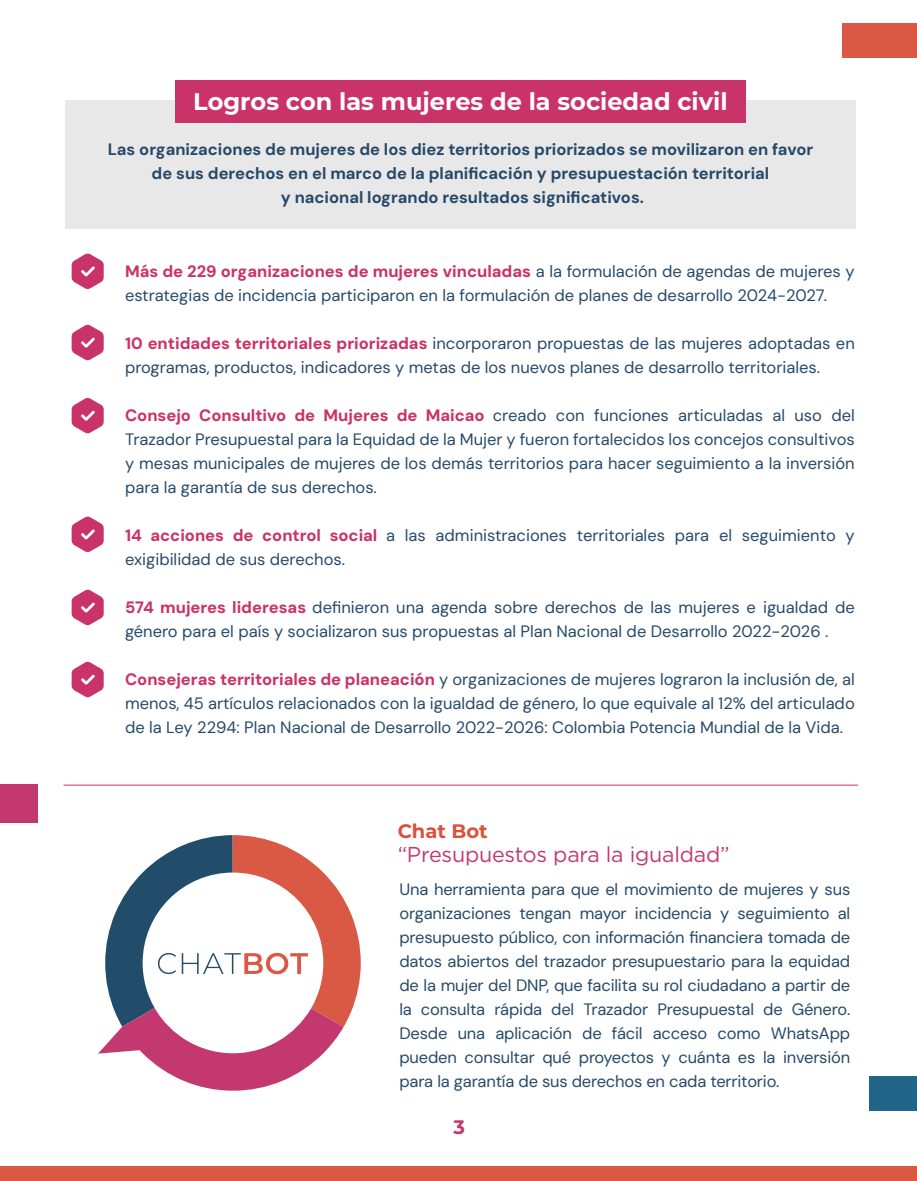
<style>
.page{position:relative;width:917px;height:1181px;background:#fff}
.page>*{position:absolute;margin:0;border:0;box-sizing:border-box;transform-origin:0 0}
.t1{font:700 24px "Montserrat";color:#fff}
.t2{font:21.45px "Gotham";letter-spacing:-.01em;color:#c3396f}
.t3{font:700 19.5px "Montserrat";color:#dc4f39}
.t4{font:700 19.5px "Montserrat";color:#c3396f}
.t5{font:16.5px/24px "DM Sans";color:#254969}
.t6{font:700 16.5px/24px "DM Sans";color:#254969;text-align:center}
.s1{font-weight:800;color:#ca3368}
</style>
<div class="page">
<div style="left:0;top:783px;width:37px;height:39px;background:#c3396f"></div>
<div style="left:65px;top:100px;width:790px;height:128px;background:#e8e8e8"></div>
<svg style="left:98px;top:835px;width:263px;height:255px"></svg>
<div style="left:175px;top:81px;width:570px;height:42px;background:#ca3368"></div>
<svg style="left:72px;top:253px;width:32px;height:36px"></svg>
<svg style="left:72px;top:324px;width:32px;height:36px"></svg>
<svg style="left:72px;top:397px;width:32px;height:36px"></svg>
<svg style="left:72px;top:516px;width:32px;height:36px"></svg>
<svg style="left:72px;top:589px;width:32px;height:36px"></svg>
<svg style="left:72px;top:661px;width:32px;height:36px"></svg>
<hr style="left:63px;top:784px;width:795px;height:1px;background:#ca3368">
<div style="left:842px;top:23px;width:74px;height:35px;background:#d95944"></div>
<div style="left:869px;top:1075px;width:47px;height:35px;background:#216688"></div>
<div style="left:0;top:1165px;width:916px;height:15px;background:#d95944"></div>
<h1 class="t1" style="left:193px;top:84px;width:536px">Logros con las mujeres de la sociedad civil</h1>
<p class="t6" style="left:108px;top:137px;width:706px">Las organizaciones de mujeres de los diez territorios priorizados se movilizaron en favor de sus derechos en el marco de la planificación y presupuestación territorial<br>y nacional logrando resultados significativos.</p>
<p class="t5" style="left:125px;top:259px;width:731px"><span class="s1">Más de 229 organizaciones de mujeres vinculadas</span> a la formulación de agendas de mujeres y estrategias de incidencia participaron en la formulación de planes de desarrollo 2024-2027.</p>
<p class="t5" style="left:125px;top:331px;width:731px"><span class="s1">10 entidades territoriales priorizadas</span> incorporaron propuestas de las mujeres adoptadas en programas, productos, indicadores y metas de los nuevos planes de desarrollo territoriales.</p>
<p class="t5" style="left:125px;top:403px;width:731px;text-align:justify"><span class="s1">Consejo Consultivo de Mujeres de Maicao</span> creado con funciones articuladas al uso del Trazador Presupuestal para la Equidad de la Mujer y fueron fortalecidos los concejos consultivos y mesas municipales de mujeres de los demás territorios para hacer seguimiento a la inversión para la garantía de sus derechos.</p>
<p class="t5" style="left:125px;top:523px;width:731px"><span class="s1">14 acciones de control social</span> a las administraciones territoriales para el seguimiento y exigibilidad de sus derechos.</p>
<p class="t5" style="left:125px;top:595px;width:731px"><span class="s1">574 mujeres lideresas</span> definieron una agenda sobre derechos de las mujeres e igualdad de género para el país y socializaron sus propuestas al Plan Nacional de Desarrollo 2022-2026 .</p>
<p class="t5" style="left:125px;top:667px;width:731px;text-align:justify"><span class="s1">Consejeras territoriales de planeación</span> y organizaciones de mujeres lograron la inclusión de, al menos, 45 artículos relacionados con la igualdad de género, lo que equivale al 12% del articulado de la Ley 2294: Plan Nacional de Desarrollo 2022-2026: Colombia Potencia Mundial de la Vida.</p>
<p class="t3" style="left:397px;top:817px;width:91px">Chat Bot</p>
<h2 class="t2" style="left:397px;top:840px;width:333px">“Presupuestos para la igualdad”</h2>
<p class="t5" style="left:399px;top:876px;width:452px;text-align:justify">Una herramienta para que el movimiento de mujeres y sus organizaciones tengan mayor incidencia y seguimiento al presupuesto público, con información financiera tomada de datos abiertos del trazador presupuestario para la equidad de la mujer del DNP, que facilita su rol ciudadano a partir de la consulta rápida del Trazador Presupuestal de Género.<br>Desde una aplicación de fácil acceso como WhatsApp pueden consultar qué proyectos y cuánta es la inversión para la garantía de sus derechos en cada territorio.</p>
<p class="t4" style="left:453px;top:1112px;width:13px">3</p>
</div>
